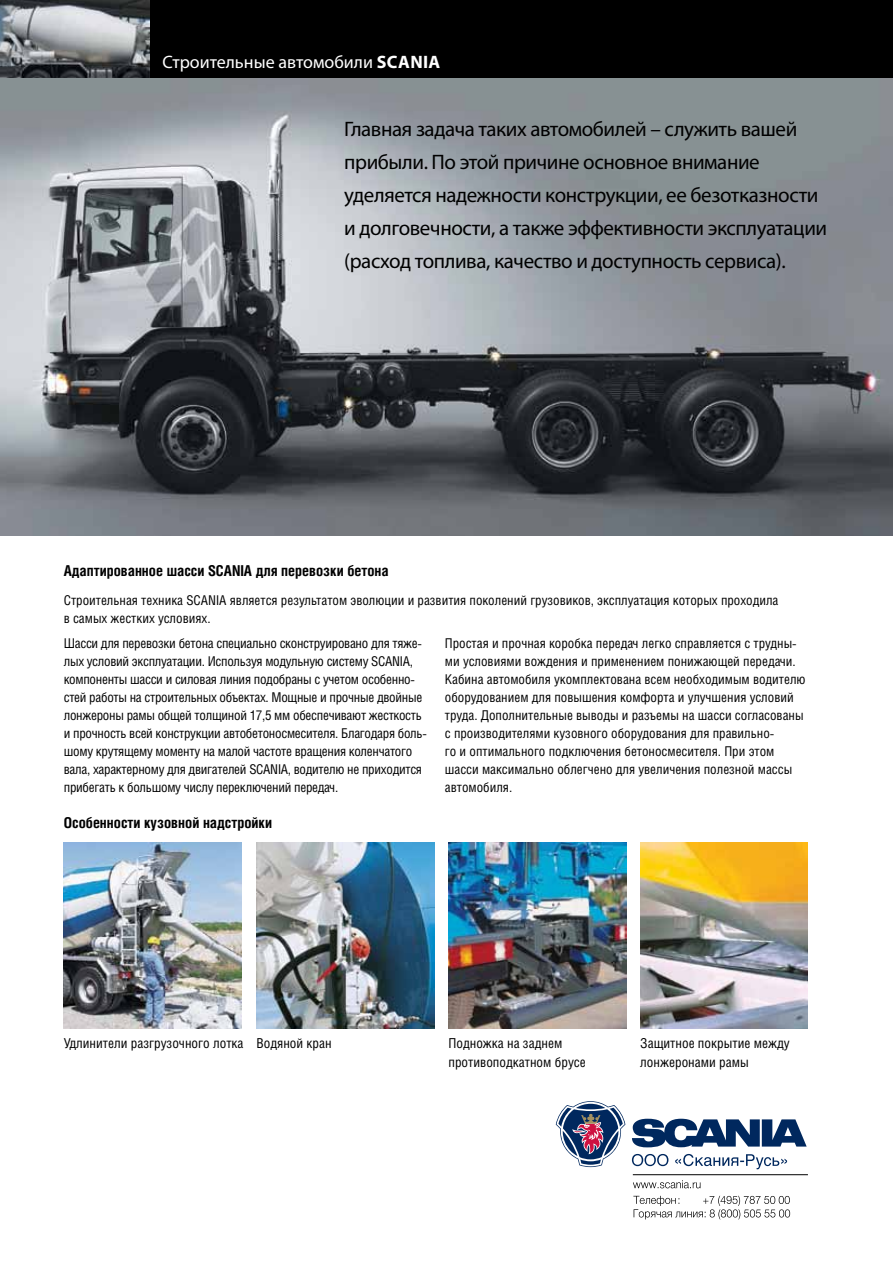
<style>
.page{position:relative;width:893px;height:1263px;background:#fff}
.page>*{position:absolute;margin:0;border:0;box-sizing:border-box;transform-origin:0 0}
.t1{font:21px/33px "Myriad Pro";letter-spacing:-.02em;color:#000}
.t2{font:18px "Myriad Pro";color:#fff}
.t3{font:700 15px "Helios Cond";color:#000}
.t4{font:13.65px/18.6px "Helios Cond";color:#000}
.t5{font:13.5px/18px "Helios Cond";color:#000}
.t6{font:13.5px/18px "Helios Cond";letter-spacing:-.02em;color:#000}
.s1{font-weight:700}
</style>
<div class="page">
<img style="left:0;top:0;width:151px;height:78px">
<div style="left:151px;top:0;width:742px;height:78px;background:#000"></div>
<svg style="left:633px;top:1196px;width:157px;height:23px"></svg>
<svg style="left:633px;top:1180px;width:67px;height:8px"></svg>
<svg style="left:632px;top:1154px;width:155px;height:15px"></svg>
<svg style="left:632px;top:1119px;width:175px;height:28px"></svg>
<svg style="left:556px;top:1101px;width:69px;height:66px"></svg>
<hr style="left:633px;top:1174px;width:175px;height:1px;background:#000">
<img style="left:64px;top:843px;width:177px;height:186px">
<img style="left:640px;top:843px;width:168px;height:186px">
<img style="left:257px;top:843px;width:177px;height:186px">
<img style="left:448px;top:843px;width:178px;height:186px">
<img style="left:0;top:78px;width:893px;height:458px">
<h2 class="t2" style="left:163px;top:50px;width:279px">Строительные автомобили <span class="s1">SCANIA</span></h2>
<p class="t1" style="left:344px;top:112px;width:484px">Главная задача таких автомобилей – служить вашей прибыли. По этой причине основное внимание уделяется надежности конструкции, ее безотказности и долговечности, а также эффективности эксплуатации (расход топлива, качество и доступность сервиса).</p>
<p class="t3" style="left:64px;top:562px;width:326px">Адаптированное шасси SCANIA для перевозки бетона</p>
<p class="t5" style="left:64px;top:590px;width:716px">Строительная техника SCANIA является результатом эволюции и развития поколений грузовиков, эксплуатация которых проходила в самых жестких условиях.</p>
<p class="t6" style="left:64px;top:634px;width:365px">Шасси для перевозки бетона специально сконструировано для тяже&shy;лых условий эксплуатации. Используя модульную систему SCANIA, компоненты шасси и силовая линия подобраны с учетом особенно&shy;стей работы на строительных объектах. Мощные и прочные двойные лонжероны рамы общей толщиной 17,5 мм обеспечивают жесткость и прочность всей конструкции автобетоносмесителя. Благодаря боль&shy;шому крутящему моменту на малой частоте вращения коленчатого вала, характерному для двигателей SCANIA, водителю не приходится прибегать к большому числу переключений передач.</p>
<p class="t5" style="left:445px;top:634px;width:362px">Простая и прочная коробка передач легко справляется с трудны&shy;ми условиями вождения и применением понижающей передачи.<br>Кабина автомобиля укомплектована всем необходимым водителю оборудованием для повышения комфорта и улучшения условий труда. Дополнительные выводы и разъемы на шасси согласованы с производителями кузовного оборудования для правильно-<br>го и оптимального подключения бетоносмесителя. При этом шасси максимально облегчено для увеличения полезной массы автомобиля.</p>
<p class="t3" style="left:64px;top:814px;width:210px">Особенности кузовной надстройки</p>
<p class="t4" style="left:64px;top:1034px;width:269px">Удлинители разгрузочного лотка Водяной кран</p>
<p class="t4" style="left:640px;top:1034px;width:151px">Защитное покрытие между лонжеронами рамы</p>
<p class="t4" style="left:448px;top:1034px;width:139px">Подножка на заднем противоподкатном брусе</p>
</div>
